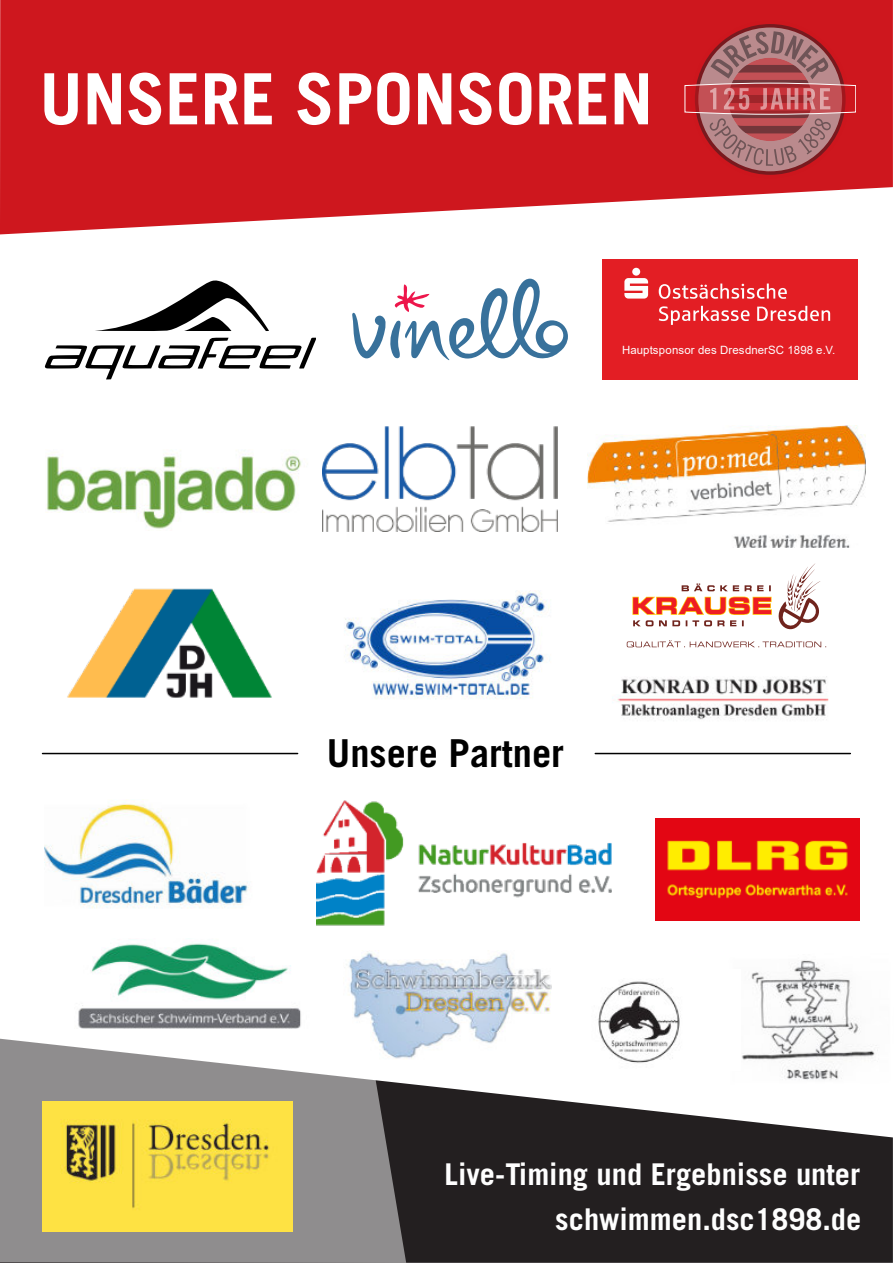
<style>
.page{position:relative;width:894px;height:1263px;background:#fff}
.page>*{position:absolute;margin:0;border:0;box-sizing:border-box;transform-origin:0 0}
.t1{font:700 70.8px "Trade Gothic LT Std";color:#fff}
.t2{font:700 38.55px "Trade Gothic LT Std";color:#000}
.t3{font:700 30px/45.3px "Trade Gothic LT Std";color:#fefefe;text-align:right}
.t4{font:11.4px "Arial";color:#fefefe}
</style>
<div class="page">
<img style="left:751px;top:960px;width:110px;height:79px">
<img style="left:598px;top:981px;width:82px;height:58px">
<img style="left:78px;top:920px;width:239px;height:109px">
<svg style="left:406px;top:1039px;width:487px;height:224px;fill:#231f20"></svg>
<svg style="left:0;top:0;width:893px;height:234px;background:#d33137"></svg>
<svg style="left:0;top:1038px;width:406px;height:225px;background:#989696"></svg>
<div style="left:695px;top:24px;width:151px;height:151px;background:#231f20;border-radius:50%;opacity:.5"></div>
<svg style="left:685px;top:31px;width:171px;height:135px;background:#b45155"></svg>
<img style="left:44px;top:799px;width:205px;height:110px">
<img style="left:317px;top:951px;width:235px;height:113px">
<img style="left:43px;top:1102px;width:249px;height:130px">
<img style="left:603px;top:676px;width:241px;height:79px">
<img style="left:46px;top:455px;width:255px;height:74px">
<img style="left:322px;top:426px;width:236px;height:105px">
<img style="left:587px;top:426px;width:278px;height:121px">
<div style="left:603px;top:259px;width:255px;height:120px;background:#e31e24"></div>
<svg style="left:659px;top:306px;width:91px;height:19px"></svg>
<svg style="left:757px;top:306px;width:73px;height:15px"></svg>
<svg style="left:624px;top:268px;width:24px;height:31px"></svg>
<svg style="left:659px;top:284px;width:128px;height:15px"></svg>
<img style="left:345px;top:590px;width:205px;height:109px">
<img style="left:67px;top:588px;width:205px;height:110px">
<svg style="left:45px;top:281px;width:270px;height:98px"></svg>
<hr style="left:43px;top:753px;width:255px;height:1px;background:#000">
<hr style="left:595px;top:753px;width:255px;height:1px;background:#000">
<img style="left:656px;top:819px;width:203px;height:101px">
<img style="left:317px;top:800px;width:295px;height:126px">
<svg style="left:352px;top:278px;width:216px;height:82px"></svg>
<svg style="left:627px;top:563px;width:200px;height:84px"></svg>
<h1 class="t1" style="left:39px;top:73px;width:615px">UNSERE SPONSOREN</h1>
<p class="t4" style="left:622px;top:346px;width:215px">Hauptsponsor des DresdnerSC 1898 e.V.</p>
<p class="t2" style="left:327px;top:739px;width:239px">Unsere Partner</p>
<p class="t3" style="left:445px;top:1155px;width:418px">Live-Timing und Ergebnisse unter schwimmen.dsc1898.de</p>
</div>
